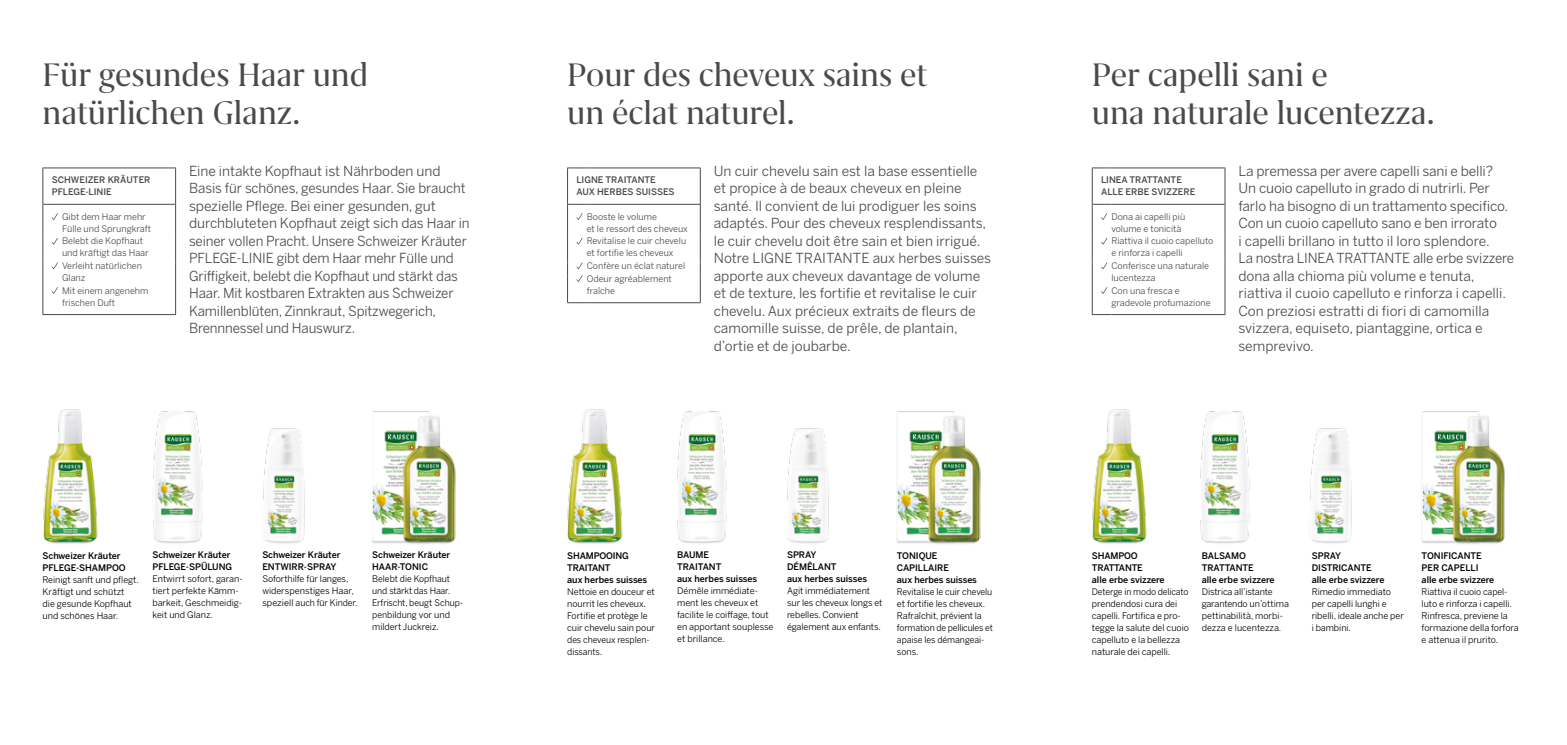
<style>
.page{position:relative;width:1567px;height:745px;background:#fff}
.page>*{position:absolute;margin:0;border:0;box-sizing:border-box;transform-origin:0 0}
.t1{font:37.5px/37.5px "Grifo M";color:#4a4a49}
.t2{font:13.75px/17.5px "Benton Sans";letter-spacing:-.005em;color:#4a4a49}
.t3{font:9px/12px "Benton Sans";letter-spacing:-.01em;color:#000}
.t4{font:9px/12.2px "Benton Sans";color:#4a4a49}
.t5{font:500 9px/12px "Benton Sans";letter-spacing:-.005em;color:#000}
.t6{font:500 9px/12px "Benton Sans";color:#4a4a49}
</style>
<div class="page">
<img style="left:43px;top:409px;width:55px;height:135px">
<img style="left:567px;top:409px;width:56px;height:135px">
<img style="left:1092px;top:409px;width:55px;height:135px">
<img style="left:153px;top:411px;width:50px;height:133px">
<img style="left:677px;top:411px;width:50px;height:133px">
<img style="left:1200px;top:411px;width:50px;height:133px">
<img style="left:263px;top:428px;width:42px;height:116px">
<img style="left:787px;top:428px;width:42px;height:116px">
<img style="left:1310px;top:428px;width:42px;height:116px">
<img style="left:372px;top:411px;width:84px;height:133px">
<img style="left:896px;top:411px;width:85px;height:133px">
<img style="left:1421px;top:411px;width:84px;height:133px">
<svg style="left:43px;top:167px;width:19px;height:1px"></svg>
<hr style="left:43px;top:168px;width:1px;height:36px;background:#4a4a49">
<hr style="left:62px;top:167px;width:114px;height:1px;background:#4a4a49">
<hr style="left:175px;top:168px;width:1px;height:36px;background:#4a4a49">
<hr style="left:43px;top:204px;width:1px;height:34px;background:#4a4a49">
<hr style="left:175px;top:204px;width:1px;height:34px;background:#4a4a49">
<svg style="left:175px;top:238px;width:1px;height:76px"></svg>
<hr style="left:62px;top:314px;width:114px;height:1px;background:#4a4a49">
<svg style="left:43px;top:204px;width:19px;height:1px"></svg>
<hr style="left:62px;top:204px;width:113px;height:1px;background:#4a4a49">
<svg style="left:52px;top:213px;width:6px;height:7px"></svg>
<svg style="left:43px;top:238px;width:19px;height:77px"></svg>
<svg style="left:567px;top:167px;width:19px;height:1px"></svg>
<hr style="left:567px;top:168px;width:1px;height:36px;background:#4a4a49">
<hr style="left:586px;top:167px;width:114px;height:1px;background:#4a4a49">
<hr style="left:700px;top:168px;width:1px;height:36px;background:#4a4a49">
<hr style="left:567px;top:204px;width:1px;height:34px;background:#4a4a49">
<hr style="left:700px;top:204px;width:1px;height:34px;background:#4a4a49">
<svg style="left:700px;top:238px;width:1px;height:64px"></svg>
<hr style="left:586px;top:302px;width:114px;height:1px;background:#4a4a49">
<svg style="left:568px;top:204px;width:18px;height:1px"></svg>
<hr style="left:586px;top:204px;width:114px;height:1px;background:#4a4a49">
<svg style="left:576px;top:213px;width:6px;height:7px"></svg>
<svg style="left:567px;top:238px;width:19px;height:65px"></svg>
<svg style="left:1092px;top:167px;width:19px;height:1px"></svg>
<hr style="left:1091px;top:168px;width:1px;height:36px;background:#4a4a49">
<hr style="left:1111px;top:167px;width:114px;height:1px;background:#4a4a49">
<hr style="left:1224px;top:168px;width:1px;height:36px;background:#4a4a49">
<hr style="left:1091px;top:204px;width:1px;height:34px;background:#4a4a49">
<hr style="left:1224px;top:204px;width:1px;height:34px;background:#4a4a49">
<svg style="left:1224px;top:238px;width:1px;height:76px"></svg>
<hr style="left:1111px;top:314px;width:114px;height:1px;background:#4a4a49">
<svg style="left:1092px;top:204px;width:19px;height:1px"></svg>
<hr style="left:1111px;top:204px;width:113px;height:1px;background:#4a4a49">
<svg style="left:1101px;top:213px;width:6px;height:7px"></svg>
<svg style="left:1091px;top:238px;width:20px;height:77px"></svg>
<h1 class="t1" style="left:43px;top:56px;width:327px">Für gesundes Haar und natürlichen Glanz.</h1>
<h1 class="t1" style="left:567px;top:56px;width:361px">Pour des cheveux sains et un éclat naturel.</h1>
<h1 class="t1" style="left:1091px;top:56px;width:344px">Per capelli sani e<br>una naturale lucentezza.</h1>
<p class="t6" style="left:52px;top:174px;width:100px">SCHWEIZER KRÄUTER<br>PFLEGE-LINIE</p>
<p class="t4" style="left:62px;top:210px;width:91px">Gibt dem Haar mehr<br>Fülle und Sprungkraft<br>Belebt die Kopfhaut und kräftigt das Haar<br>Verleiht natürlichen<br>Glanz<br>Mit einem angenehm frischen Duft</p>
<p class="t2" style="left:189px;top:162px;width:282px">Eine intakte Kopfhaut ist Nährboden und Basis für schönes, gesundes Haar. Sie braucht spezielle Pflege. Bei einer gesunden, gut durchbluteten Kopfhaut zeigt sich das Haar in seiner vollen Pracht. Unsere Schweizer Kräuter PFLEGE-LINIE gibt dem Haar mehr Fülle und Griffigkeit, belebt die Kopfhaut und stärkt das Haar. Mit kostbaren Extrakten aus Schweizer Kamillenblüten, Zinnkraut, Spitzwegerich, Brennnessel und Hauswurz.</p>
<p class="t5" style="left:43px;top:549px;width:85px">Schweizer Kräuter<br>PFLEGE-SHAMPOO</p>
<p class="t3" style="left:43px;top:573px;width:98px">Reinigt sanft und pflegt.<br>Kräftigt und schützt die gesunde Kopfhaut und schönes Haar.</p>
<p class="t5" style="left:152px;top:548px;width:81px">Schweizer Kräuter<br>PFLEGE-SPÜLUNG</p>
<p class="t3" style="left:152px;top:572px;width:92px">Entwirrt sofort, garan&shy;tiert perfekte Kämm&shy;barkeit, Geschmeidig&shy;keit und Glanz.</p>
<p class="t5" style="left:262px;top:548px;width:80px">Schweizer Kräuter<br>ENTWIRR-SPRAY</p>
<p class="t3" style="left:262px;top:572px;width:97px">Soforthilfe für langes, widerspenstiges Haar, speziell auch für Kinder.</p>
<p class="t5" style="left:372px;top:548px;width:80px">Schweizer Kräuter<br>HAAR-TONIC</p>
<p class="t3" style="left:372px;top:572px;width:92px">Belebt die Kopfhaut und stärkt das Haar.<br>Erfrischt, beugt Schup&shy;penbildung vor und mildert Juckreiz.</p>
<p class="t6" style="left:576px;top:174px;width:100px">LIGNE TRAITANTE<br>AUX HERBES SUISSES</p>
<p class="t4" style="left:586px;top:210px;width:103px">Booste le volume<br>et le ressort des cheveux<br>Revitalise le cuir chevelu et fortifie les cheveux<br>Confère un éclat naturel<br>Odeur agréablement fraîche</p>
<p class="t2" style="left:713px;top:161px;width:279px">Un cuir chevelu sain est la base essentielle et propice à de beaux cheveux en pleine santé. Il convient de lui prodiguer les soins adaptés. Pour des cheveux resplendissants, le cuir chevelu doit être sain et bien irrigué.<br>Notre LIGNE TRAITANTE aux herbes suisses apporte aux cheveux davantage de volume et de texture, les fortifie et revitalise le cuir chevelu. Aux précieux extraits de fleurs de camomille suisse, de prêle, de plantain, d’ortie et de joubarbe.</p>
<p class="t2" style="left:1238px;top:162px;width:277px">La premessa per avere capelli sani e belli?<br>Un cuoio capelluto in grado di nutrirli. Per farlo ha bisogno di un trattamento specifico.<br>Con un cuoio capelluto sano e ben irrorato<br>i capelli brillano in tutto il loro splendore.<br>La nostra LINEA TRATTANTE alle erbe svizzere dona alla chioma più volume e tenuta, riattiva il cuoio capelluto e rinforza i capelli.<br>Con preziosi estratti di fiori di camomilla svizzera, equiseto, piantaggine, ortica e semprevivo.</p>
<p class="t6" style="left:1101px;top:174px;width:96px">LINEA TRATTANTE<br>ALLE ERBE SVIZZERE</p>
<p class="t4" style="left:1111px;top:210px;width:103px">Dona ai capelli più volume e tonicità<br>Riattiva il cuoio capelluto e rinforza i capelli<br>Conferisce una naturale lucentezza<br>Con una fresca e gradevole profumazione</p>
<p class="t5" style="left:567px;top:549px;width:82px">SHAMPOOING<br>TRAITANT<br>aux herbes suisses</p>
<p class="t3" style="left:567px;top:585px;width:89px">Nettoie en douceur et nourrit les cheveux.<br>Fortifie et protège le cuir chevelu sain pour des cheveux resplen&shy;dissants.</p>
<p class="t5" style="left:677px;top:548px;width:82px">BAUME<br>TRAITANT<br>aux herbes suisses</p>
<p class="t3" style="left:677px;top:584px;width:98px">Démêle immédiate&shy;ment les cheveux et facilite le coiffage, tout en apportant souplesse et brillance.</p>
<p class="t5" style="left:787px;top:548px;width:82px">SPRAY<br>DÉMÊLANT<br>aux herbes suisses</p>
<p class="t3" style="left:787px;top:584px;width:97px">Agit immédiatement sur les cheveux longs et rebelles. Convient également aux enfants.</p>
<p class="t5" style="left:896px;top:549px;width:82px">TONIQUE<br>CAPILLAIRE<br>aux herbes suisses</p>
<p class="t3" style="left:896px;top:585px;width:98px">Revitalise le cuir chevelu et fortifie les cheveux.<br>Rafraîchit, prévient la formation de pellicules et apaise les démangeai&shy;sons.</p>
<p class="t5" style="left:1091px;top:549px;width:74px">SHAMPOO<br>TRATTANTE<br>alle erbe svizzere</p>
<p class="t3" style="left:1091px;top:585px;width:99px">Deterge in modo delicato prendendosi cura dei capelli. Fortifica e pro&shy;tegge la salute del cuoio capelluto e la bellezza naturale dei capelli.</p>
<p class="t5" style="left:1201px;top:549px;width:74px">BALSAMO<br>TRATTANTE<br>alle erbe svizzere</p>
<p class="t3" style="left:1201px;top:585px;width:89px">Districa all’istante garantendo un’ottima pettinabilità, morbi&shy;dezza e lucentezza.</p>
<p class="t5" style="left:1311px;top:549px;width:74px">SPRAY<br>DISTRICANTE alle erbe svizzere</p>
<p class="t3" style="left:1311px;top:585px;width:94px">Rimedio immediato per capelli lunghi e ribelli, ideale anche per i bambini.</p>
<p class="t5" style="left:1421px;top:549px;width:74px">TONIFICANTE<br>PER CAPELLI alle erbe svizzere</p>
<p class="t3" style="left:1421px;top:585px;width:99px">Riattiva il cuoio capel&shy;luto e rinforza i capelli.<br>Rinfresca, previene la formazione della forfora e attenua il prurito.</p>
</div>
